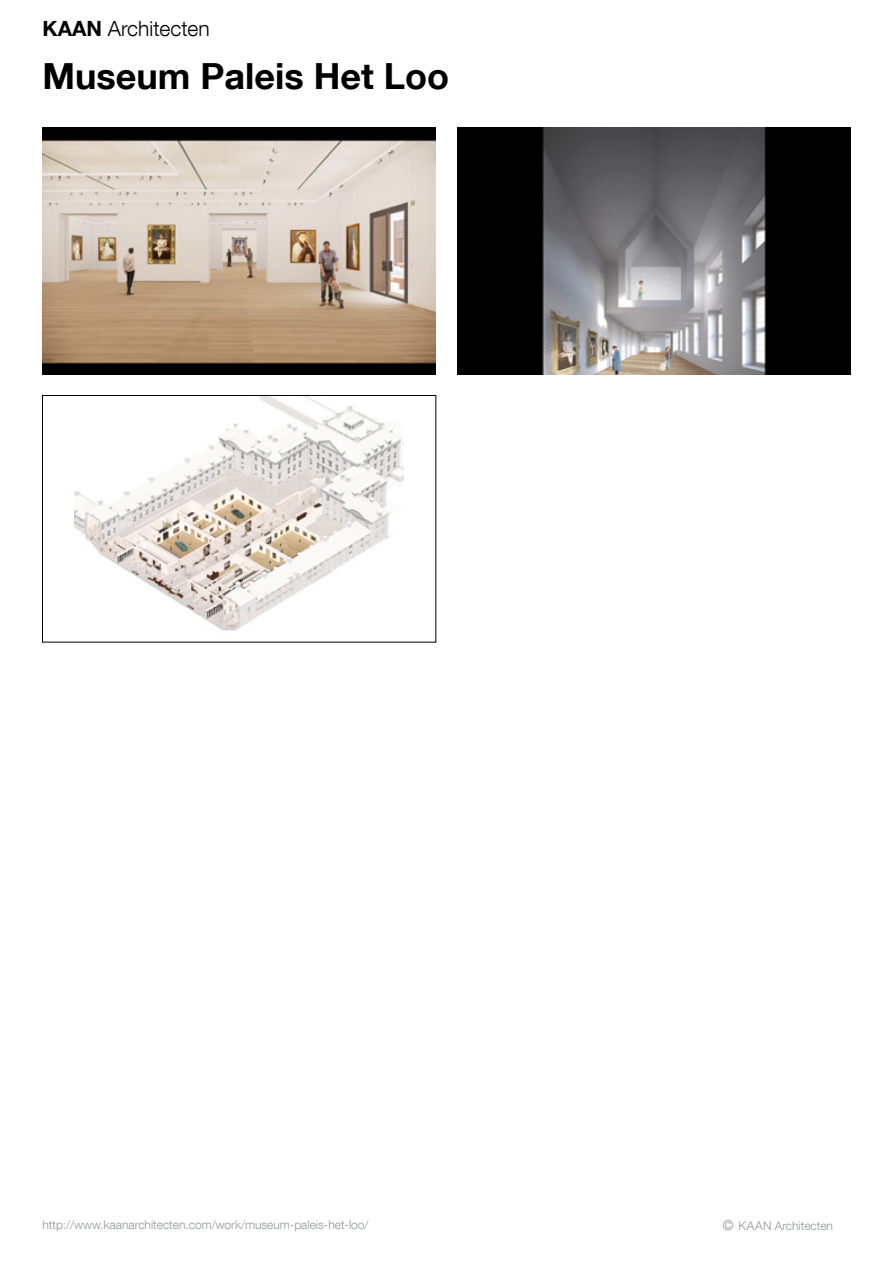
<style>
.page{position:relative;width:893px;height:1263px;background:#fff}
.page>*{position:absolute;margin:0;border:0;box-sizing:border-box;transform-origin:0 0}
.t1{font:700 36px "Helvetica Neue LT Com";color:#000}
.t2{font:300 21px "Helvetica Neue LT Com";color:#000}
.t3{font:300 12px "Helvetica Neue LT Com";color:#939598}
.s1{font-weight:700}
.s2{font-size:13.5px}
</style>
<div class="page">
<img style="left:43px;top:128px;width:393px;height:246px">
<img style="left:457px;top:128px;width:393px;height:246px">
<img style="left:75px;top:397px;width:329px;height:234px">
<div style="left:42px;top:395px;width:394px;height:247px;border:1px solid #000"></div>
<h2 class="t2" style="left:43px;top:16px;width:169px"><span class="s1">KAAN</span> Architecten</h2>
<h1 class="t1" style="left:43px;top:54px;width:408px">Museum Paleis Het Loo</h1>
<p class="t3" style="left:43px;top:1217px;width:328px">http://www.kaanarchitecten.com/work/museum-paleis-het-loo/</p>
<p class="t3" style="left:723px;top:1218px;width:112px"><span class="s2">©</span> KAAN Architecten</p>
</div>
